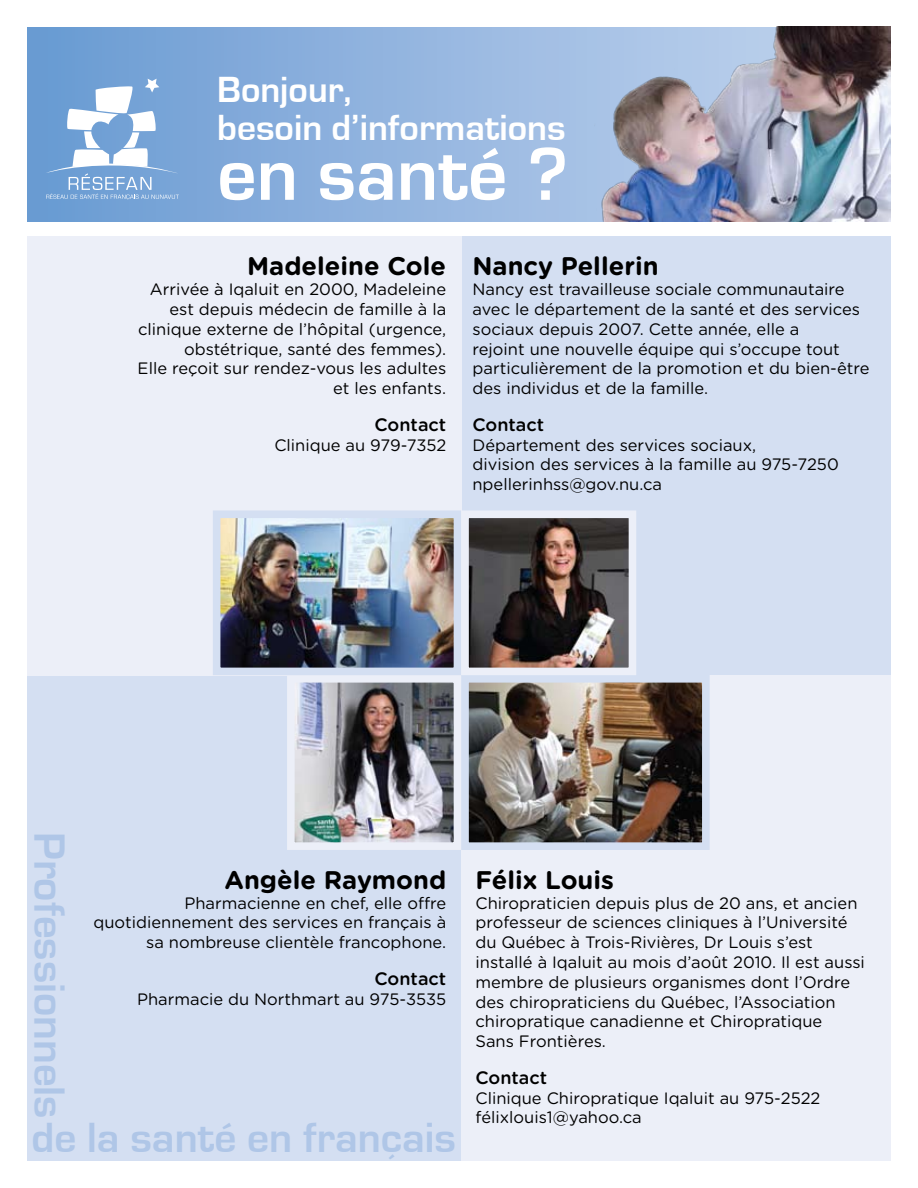
<style>
.page{position:relative;width:918px;height:1188px;background:#fff}
.page>*{position:absolute;margin:0;border:0;box-sizing:border-box;transform-origin:0 0}
.t1{font:700 78px "Eurostile";color:#fff}
.t2{font:700 45px "Eurostile";color:#afc6e7}
.t3{font:700 43.5px "Eurostile";color:#afc6e7}
.t4{font:700 37.5px/37.5px "Eurostile";color:#fff}
.t5{font:700 25.5px "Gotham Rounded";color:#000}
.t6{font:500 18px "Gotham Rounded";color:#000}
.t7{font:16.5px/19.8px "Gotham Rounded";color:#000}
</style>
<div class="page">
<div style="left:27px;top:236px;width:864px;height:925px;background:#d4dff2"></div>
<div style="left:461px;top:675px;width:430px;height:486px;background:#eceff8"></div>
<div style="left:27px;top:236px;width:434px;height:440px;background:#eceff8"></div>
<svg style="left:27px;top:27px;width:567px;height:194px;background:#8cb0dd"></svg>
<svg style="left:44px;top:79px;width:135px;height:121px"></svg>
<svg style="left:640px;top:675px;width:70px;height:175px;background:#584d49"></svg>
<img style="left:213px;top:510px;width:70px;height:165px">
<img style="left:283px;top:507px;width:357px;height:343px">
<img style="left:594px;top:27px;width:297px;height:194px">
<h3 class="t4" style="left:217px;top:72px;width:350px">Bonjour,<br>besoin d’informations</h3>
<h1 class="t1" style="left:217px;top:132px;width:352px">en santé ?</h1>
<h3 class="t5" style="left:247px;top:248px;width:201px">Madeleine Cole</h3>
<p class="t7" style="left:138px;top:279px;width:310px;text-align:right">Arrivée à Iqaluit en 2000, Madeleine est depuis médecin de famille à la clinique externe de l’hôpital (urgence, obstétrique, santé des femmes).<br>Elle reçoit sur rendez-vous les adultes et les enfants.</p>
<p class="t6" style="left:375px;top:412px;width:73px">Contact</p>
<p class="t7" style="left:274px;top:434px;width:173px">Clinique au 979-7352</p>
<h3 class="t5" style="left:472px;top:248px;width:188px">Nancy Pellerin</h3>
<p class="t7" style="left:472px;top:279px;width:399px">Nancy est travailleuse sociale communautaire avec le département de la santé et des services sociaux depuis 2007. Cette année, elle a<br>rejoint une nouvelle équipe qui s’occupe tout particulièrement de la promotion et du bien-être des individus et de la famille.</p>
<p class="t6" style="left:472px;top:412px;width:73px">Contact</p>
<p class="t7" style="left:472px;top:434px;width:368px">Département des services sociaux,<br>division des services à la famille au 975-7250 npellerinhss@gov.nu.ca</p>
<h2 class="t2" style="left:74px;top:832px;width:288px;rotate:90deg">Professionnels</h2>
<h3 class="t3" style="left:32px;top:1114px;width:426px">de la santé en français</h3>
<h3 class="t5" style="left:225px;top:861px;width:223px">Angèle Raymond</h3>
<p class="t7" style="left:93px;top:892px;width:354px;text-align:right">Pharmacienne en chef, elle offre quotidiennement des services en français à sa nombreuse clientèle francophone.</p>
<p class="t6" style="left:375px;top:966px;width:73px">Contact</p>
<p class="t7" style="left:137px;top:988px;width:311px">Pharmacie du Northmart au 975-3535</p>
<h3 class="t5" style="left:476px;top:861px;width:140px">Félix Louis</h3>
<p class="t7" style="left:476px;top:892px;width:391px">Chiropraticien depuis plus de 20 ans, et ancien professeur de sciences cliniques à l’Université du Québec à Trois-Rivières, Dr Louis s’est installé à Iqaluit au mois d’août 2010. Il est aussi membre de plusieurs organismes dont l’Ordre des chiropraticiens du Québec, l’Association chiropratique canadienne et Chiropratique Sans Frontières.</p>
<p class="t6" style="left:476px;top:1065px;width:73px">Contact</p>
<p class="t7" style="left:476px;top:1087px;width:346px">Clinique Chiropratique Iqaluit au 975-2522 félixlouis1@yahoo.ca</p>
</div>
